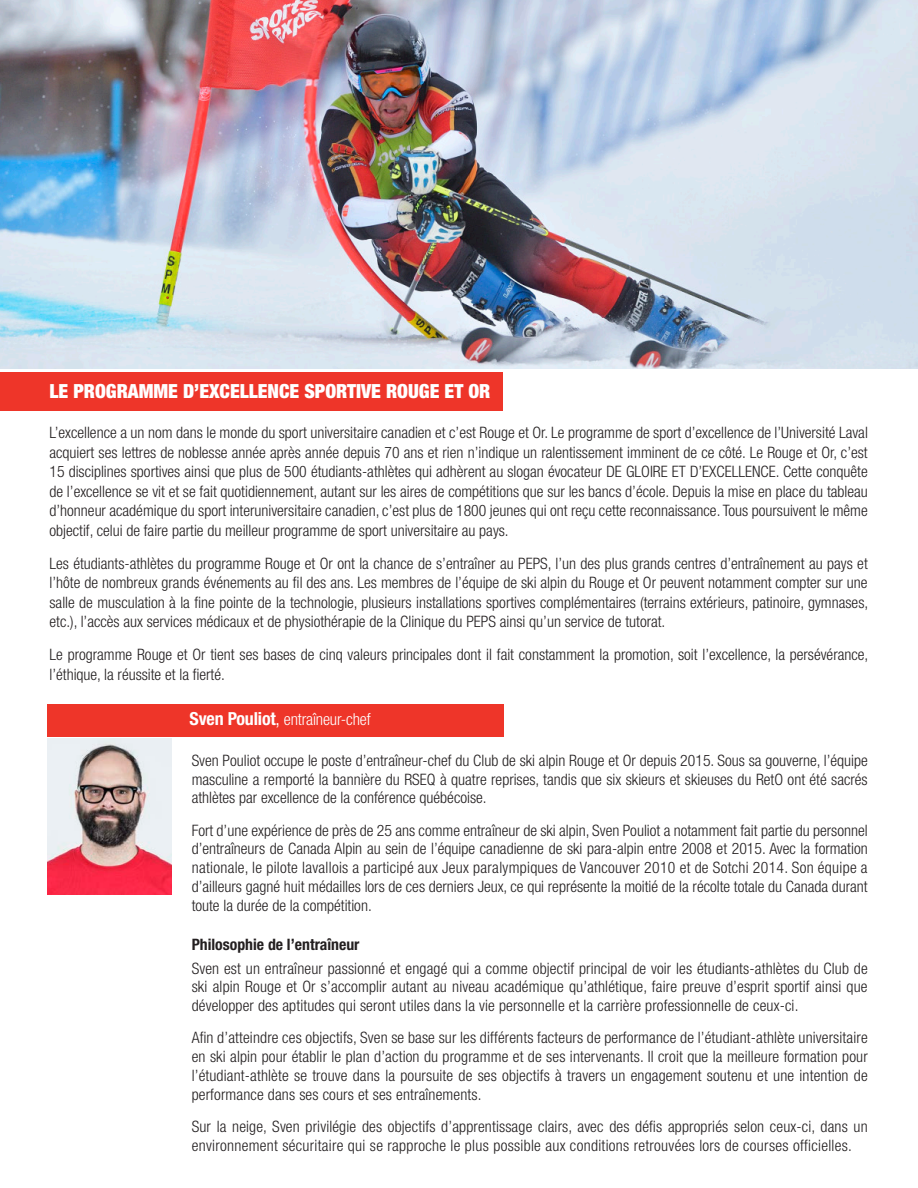
<style>
.page{position:relative;width:918px;height:1188px;background:#fff}
.page>*{position:absolute;margin:0;border:0;box-sizing:border-box;transform-origin:0 0}
.t1{font:900 condensed 19.5px "Helvetica Neue LT Std";color:#fff}
.t2{font:300 condensed 16.5px "Helvetica Neue LT Std";letter-spacing:-.01em;color:#fff}
.t3{font:300 condensed 15.75px/19.5px "Helvetica Neue LT Std";color:#231f20;text-align:justify}
.t4{font:300 condensed 15.75px/19.5px "Helvetica Neue LT Std";letter-spacing:.02em;color:#231f20}
.t5{font:700 condensed 15.75px "Helvetica Neue LT Std";color:#231f20}
.s1{font-weight:700;font-size:18px}
.s2{font-weight:400;font-size:18px}
</style>
<div class="page">
<img style="left:48px;top:738px;width:123px;height:156px">
<img style="left:0;top:0;width:918px;height:369px">
<div style="left:0;top:372px;width:502px;height:38px;background:#ee3529"></div>
<div style="left:48px;top:704px;width:456px;height:32px;background:#ee3529"></div>
<p class="t1" style="left:50px;top:379px;width:443px">LE PROGRAMME D’EXCELLENCE SPORTIVE ROUGE ET OR</p>
<p class="t3" style="left:50px;top:423px;width:820px">L’excellence a un nom dans le monde du sport universitaire canadien et c’est Rouge et Or. Le programme de sport d’excellence de l’Université Laval acquiert ses lettres de noblesse année après année depuis 70 ans et rien n’indique un ralentissement imminent de ce côté. Le Rouge et Or, c’est 15 disciplines sportives ainsi que plus de 500 étudiants-athlètes qui adhèrent au slogan évocateur DE GLOIRE ET D’EXCELLENCE. Cette conquête de l’excellence se vit et se fait quotidiennement, autant sur les aires de compétitions que sur les bancs d’école. Depuis la mise en place du tableau d’honneur académique du sport interuniversitaire canadien, c’est plus de 1800 jeunes qui ont reçu cette reconnaissance. Tous poursuivent le même objectif, celui de faire partie du meilleur programme de sport universitaire au pays.</p>
<p class="t3" style="left:50px;top:553px;width:820px">Les étudiants-athlètes du programme Rouge et Or ont la chance de s’entraîner au PEPS, l’un des plus grands centres d’entraînement au pays et l’hôte de nombreux grands événements au fil des ans. Les membres de l’équipe de ski alpin du Rouge et Or peuvent notamment compter sur une salle de musculation à la fine pointe de la technologie, plusieurs installations sportives complémentaires (terrains extérieurs, patinoire, gymnases, etc.), l’accès aux services médicaux et de physiothérapie de la Clinique du PEPS ainsi qu’un service de tutorat.</p>
<p class="t3" style="left:50px;top:645px;width:820px">Le programme Rouge et Or tient ses bases de cinq valeurs principales dont il fait constamment la promotion, soit l’excellence, la persévérance, l’éthique, la réussite et la fierté.</p>
<p class="t2" style="left:190px;top:710px;width:183px"><span class="s1">Sven Pouliot</span><span class="s2">,</span> entraîneur-chef</p>
<p class="t3" style="left:192px;top:751px;width:678px;line-height:18.8px">Sven Pouliot occupe le poste d’entraîneur-chef du Club de ski alpin Rouge et Or depuis 2015. Sous sa gouverne, l’équipe masculine a remporté la bannière du RSEQ à quatre reprises, tandis que six skieurs et skieuses du RetO ont été sacrés athlètes par excellence de la conférence québécoise.</p>
<p class="t3" style="left:192px;top:820px;width:678px;line-height:18.9px">Fort d’une expérience de près de 25 ans comme entraîneur de ski alpin, Sven Pouliot a notamment fait partie du personnel d’entraîneurs de Canada Alpin au sein de l’équipe canadienne de ski para-alpin entre 2008 et 2015. Avec la formation nationale, le pilote lavallois a participé aux Jeux paralympiques de Vancouver 2010 et de Sotchi 2014. Son équipe a d’ailleurs gagné huit médailles lors de ces derniers Jeux, ce qui représente la moitié de la récolte totale du Canada durant toute la durée de la compétition.</p>
<p class="t5" style="left:192px;top:935px;width:169px">Philosophie de l’entraîneur</p>
<p class="t3" style="left:192px;top:959px;width:678px;line-height:18.8px">Sven est un entraîneur passionné et engagé qui a comme objectif principal de voir les étudiants-athlètes du Club de ski alpin Rouge et Or s’accomplir autant au niveau académique qu’athlétique, faire preuve d’esprit sportif ainsi que développer des aptitudes qui seront utiles dans la vie personnelle et la carrière professionnelle de ceux-ci.</p>
<p class="t3" style="left:192px;top:1028px;width:678px;line-height:18.8px">Afin d’atteindre ces objectifs, Sven se base sur les différents facteurs de performance de l’étudiant-athlète universitaire en ski alpin pour établir le plan d’action du programme et de ses intervenants. Il croit que la meilleure formation pour l’étudiant-athlète se trouve dans la poursuite de ses objectifs à travers un engagement soutenu et une intention de performance dans ses cours et ses entraînements.</p>
<p class="t4" style="left:192px;top:1116px;width:678px">Sur la neige, Sven privilégie des objectifs d’apprentissage clairs, avec des défis appropriés selon ceux-ci, dans un environnement sécuritaire qui se rapproche le plus possible aux conditions retrouvées lors de courses officielles.</p>
</div>
